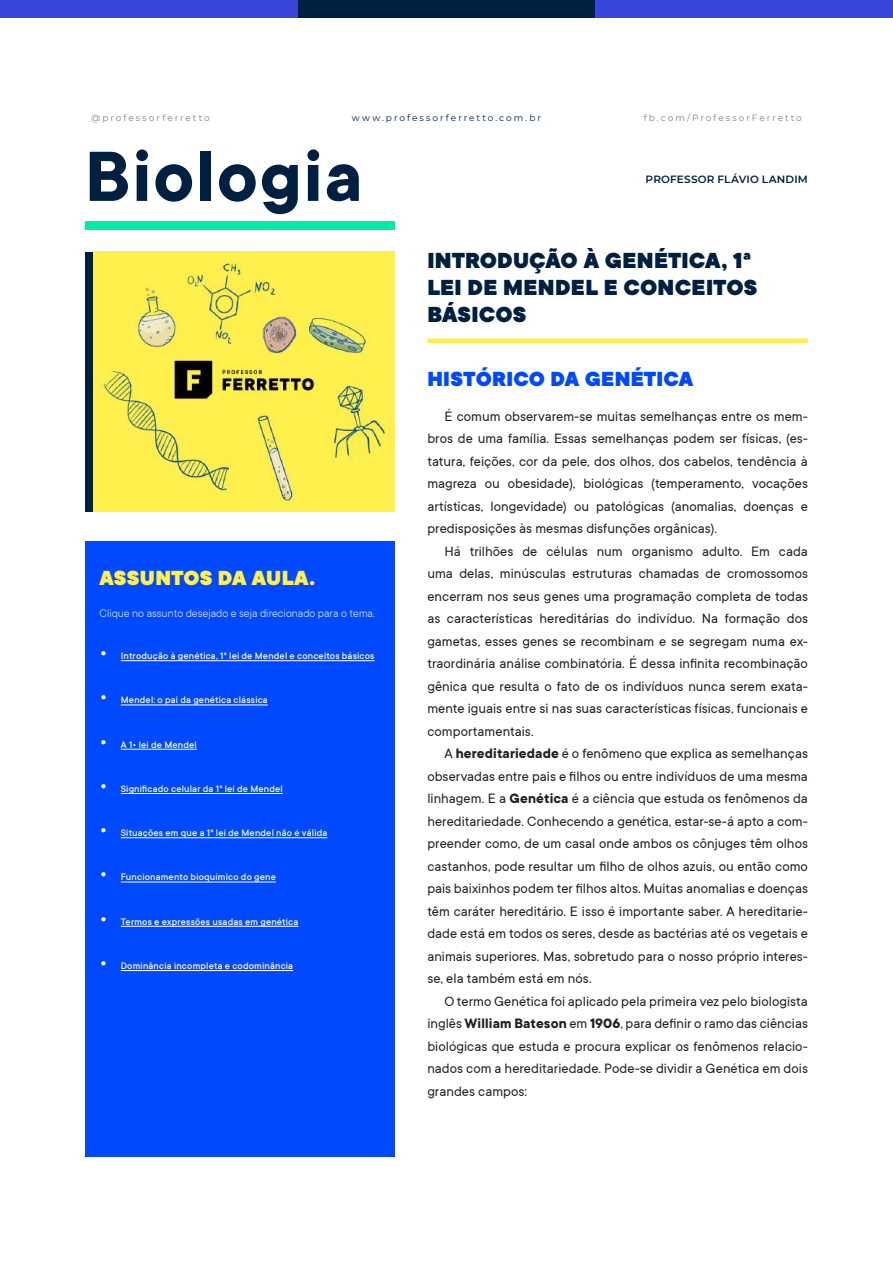
<style>
.page{position:relative;width:893px;height:1263px;background:#fff}
.page>*{position:absolute;margin:0;border:0;box-sizing:border-box;transform-origin:0 0}
.t1{font:700 78px "TT Commons";letter-spacing:.025em;color:#002041}
.t2{font:900 24px/27px "TT Commons";letter-spacing:.01em;color:#002041}
.t3{font:900 22.5px "TT Commons";letter-spacing:.01em;color:#0049ff}
.t4{font:900 22.5px "TT Commons";letter-spacing:.005em;color:#fff04e}
.t5{font:15px/22.5px "TT Commons";letter-spacing:.005em;color:#231f20;text-align:justify}
.t6{font:300 12px "TT Commons";color:#fff}
.t7{font:500 10.5px "TT Commons";letter-spacing:.015em;color:#fff}
.t8{font:600 10.5px "Montserrat";letter-spacing:.02em;color:#002041}
.t9{font:9px "Montserrat";letter-spacing:.215em;color:#808285}
.t10{font:9px "Montserrat";letter-spacing:.22em;color:#002041}
.s1{font-size:21px}
.s2{font-weight:700}
</style>
<div class="page">
<div style="left:85px;top:252px;width:9px;height:259px;background:#002041"></div>
<img style="left:94px;top:252px;width:301px;height:259px">
<div style="left:85px;top:541px;width:310px;height:616px;background:#0049ff"></div>
<hr style="left:121px;top:660px;width:253px;height:1px;background:#fff">
<hr style="left:121px;top:705px;width:147px;height:1px;background:#fff">
<hr style="left:121px;top:749px;width:76px;height:1px;background:#fff">
<hr style="left:121px;top:793px;width:162px;height:1px;background:#fff">
<hr style="left:121px;top:837px;width:206px;height:1px;background:#fff">
<hr style="left:121px;top:882px;width:155px;height:1px;background:#fff">
<hr style="left:121px;top:926px;width:177px;height:1px;background:#fff">
<hr style="left:121px;top:970px;width:172px;height:1px;background:#fff">
<div style="left:427px;top:338px;width:381px;height:5px;background:#fff04e"></div>
<div style="left:85px;top:221px;width:103px;height:9px;background:#00eaac"></div>
<div style="left:188px;top:221px;width:103px;height:9px;background:#00eaac"></div>
<div style="left:291px;top:221px;width:104px;height:9px;background:#00eaac"></div>
<div style="left:0;top:0;width:298px;height:17px;background:#3846dc"></div>
<div style="left:298px;top:0;width:297px;height:17px;background:#002041"></div>
<div style="left:595px;top:0;width:298px;height:17px;background:#3846dc"></div>
<p class="t9" style="left:91px;top:112px;width:120px">@professorferretto</p>
<p class="t10" style="left:352px;top:112px;width:191px">www.professorferretto.com.br</p>
<p class="t9" style="left:644px;top:112px;width:160px">fb.com/ProfessorFerretto</p>
<h1 class="t1" style="left:85px;top:133px;width:279px">Biologia</h1>
<h3 class="t4" style="left:100px;top:565px;width:217px">ASSUNTOS DA AULA.</h3>
<p class="t6" style="left:100px;top:606px;width:277px">Clique no assunto desejado e seja direcionado para o tema.</p>
<p class="t7" style="left:100px;top:650px;width:276px"><span class="s1">•</span> Introdução à genética, 1ª lei de Mendel e conceitos básicos</p>
<p class="t7" style="left:100px;top:694px;width:170px"><span class="s1">•</span> Mendel: o pai da genética clássica</p>
<p class="t7" style="left:100px;top:739px;width:99px"><span class="s1">•</span> A 1• lei de Mendel</p>
<p class="t7" style="left:100px;top:783px;width:185px"><span class="s1">•</span> Significado celular da 1ª lei de Mendel</p>
<p class="t7" style="left:100px;top:827px;width:229px"><span class="s1">•</span> Situações em que a 1ª lei de Mendel não é válida</p>
<p class="t7" style="left:100px;top:871px;width:178px"><span class="s1">•</span> Funcionamento bioquímico do gene</p>
<p class="t7" style="left:100px;top:916px;width:200px"><span class="s1">•</span> Termos e expressões usadas em genética</p>
<p class="t7" style="left:100px;top:960px;width:195px"><span class="s1">•</span> Dominância incompleta e codominância</p>
<p class="t8" style="left:646px;top:172px;width:164px">PROFESSOR FLÁVIO LANDIM</p>
<h2 class="t2" style="left:427px;top:248px;width:331px">INTRODUÇÃO À GENÉTICA, 1ª<br>LEI DE MENDEL E CONCEITOS<br>BÁSICOS</h2>
<h3 class="t3" style="left:427px;top:366px;width:267px">HISTÓRICO DA GENÉTICA</h3>
<p class="t5" style="left:427px;top:405px;width:382px;text-indent:17px">É comum observarem-se muitas semelhanças entre os mem&shy;bros de uma família. Essas semelhanças podem ser físicas, (es&shy;tatura, feições, cor da pele, dos olhos, dos cabelos, tendência à magreza ou obesidade), biológicas (temperamento, vocações artísticas, longevidade) ou patológicas (anomalias, doenças e predisposições às mesmas disfunções orgânicas).</p>
<p class="t5" style="left:427px;top:540px;width:382px;text-indent:17px">Há trilhões de células num organismo adulto. Em cada uma delas, minúsculas estruturas chamadas de cromossomos encerram nos seus genes uma programação completa de todas as características hereditárias do indivíduo. Na formação dos gametas, esses genes se recombinam e se segregam numa ex&shy;traordinária análise combinatória. É dessa infinita recombinação gênica que resulta o fato de os indivíduos nunca serem exata&shy;mente iguais entre si nas suas características físicas, funcionais e comportamentais.</p>
<p class="t5" style="left:427px;top:742px;width:382px;text-indent:17px">A <span class="s2">hereditariedade</span> é o fenômeno que explica as semelhanças observadas entre pais e filhos ou entre indivíduos de uma mesma linhagem. E a <span class="s2">Genética</span> é a ciência que estuda os fenômenos da hereditariedade. Conhecendo a genética, estar-se-á apto a com&shy;preender como, de um casal onde ambos os cônjuges têm olhos castanhos, pode resultar um filho de olhos azuis, ou então como pais baixinhos podem ter filhos altos. Muitas anomalias e doenças têm caráter hereditário. E isso é importante saber. A hereditarie&shy;dade está em todos os seres, desde as bactérias até os vegetais e animais superiores. Mas, sobretudo para o nosso próprio interes&shy;se, ela também está em nós.</p>
<p class="t5" style="left:427px;top:990px;width:382px;text-indent:17px">O termo Genética foi aplicado pela primeira vez pelo biologista inglês <span class="s2">William Bateson</span> em <span class="s2">1906</span>, para definir o ramo das ciências biológicas que estuda e procura explicar os fenômenos relacio&shy;nados com a hereditariedade. Pode-se dividir a Genética em dois grandes campos:</p>
</div>
